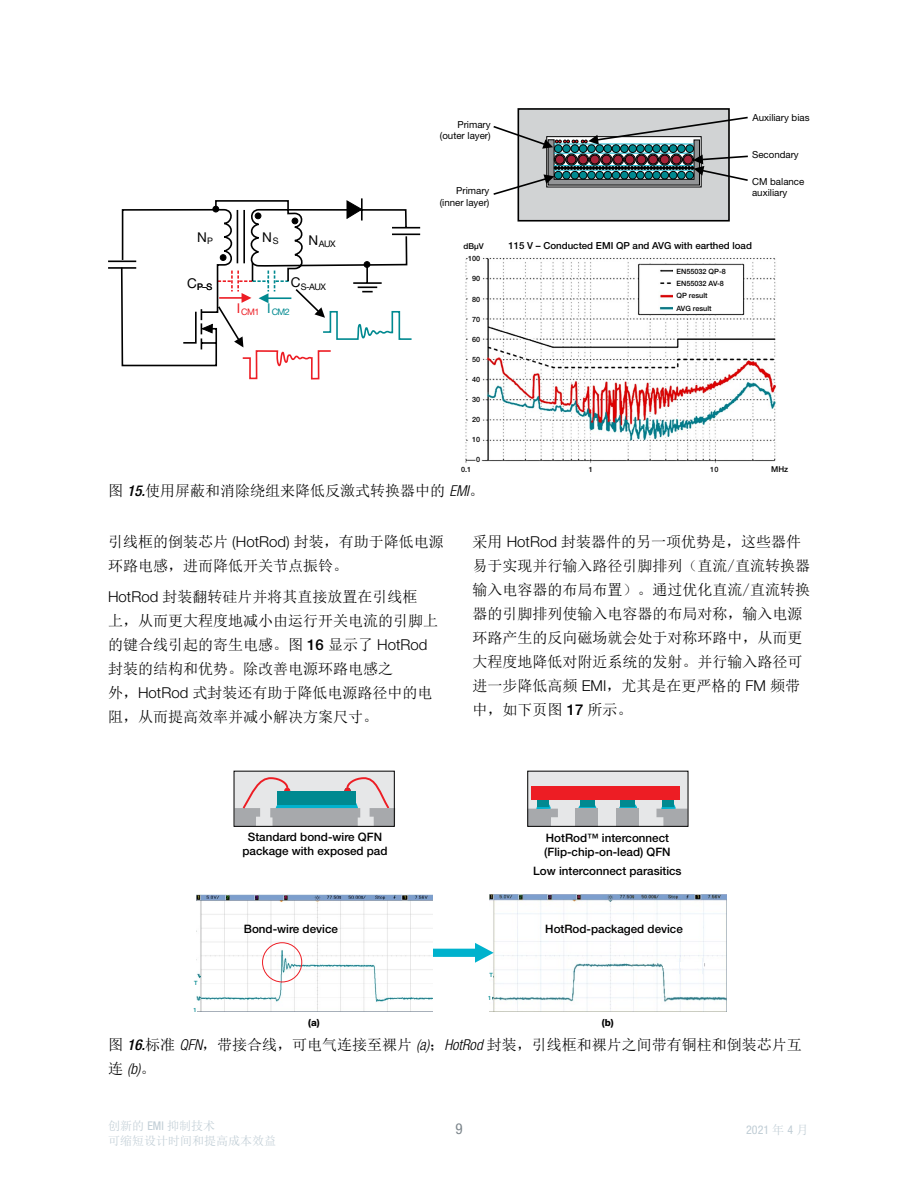
<style>
.page{position:relative;width:918px;height:1188px;background:#fff}
.page>*{position:absolute;margin:0;border:0;box-sizing:border-box;transform-origin:0 0}
.t1{font:15px/24px "Sim Sun";color:#000}
.t2{font:italic 300 condensed 15px "Helvetica Neue LT Std";color:#000}
.t3{font:condensed 15px "Helvetica Neue LT Std";color:#7d868c}
.t4{font:13.5px "Helvetica Neue LT Std";color:#000}
.t5{font:12px "Sim Sun";color:#c0cdd5}
.t6{font:condensed 12px "Helvetica Neue LT Std";color:#c0cdd5}
.t7{font:500 11.55px/13.6px "Helvetica Neue LT Std";color:#000;text-align:center}
.t8{font:9.75px/11.4px "Helvetica Neue LT Std";color:#000;text-align:right}
.t9{font:500 9.75px "Helvetica Neue LT Std";color:#000}
.t10{font:800 9.75px "Helvetica Neue LT Std";color:#000}
.t11{font:9px "Helvetica Neue LT Std";letter-spacing:-.06em;color:#000}
.t12{font:9px "Helvetica Neue LT Std";letter-spacing:-.06em;color:#ed1d24}
.t13{font:500 8.1px "Helvetica Neue LT Std";color:#000}
.t14{font:500 7.35px/12.3px "Helvetica Neue LT Std";color:#000}
.t15{font:500 5.85px "Helvetica Neue LT Std";color:#008990}
.s1{color:#008990}
.s2{font-family:"Helvetica Neue LT Std";font-weight:500;font-style:italic;font-stretch:condensed}
.s3{font-family:"Helvetica Neue LT Std";font-weight:300;font-style:italic;font-stretch:condensed}
.s4{font-family:"Helvetica Neue LT Std";font-weight:300}
.s5{font-family:"Helvetica Neue LT Std";font-weight:500}
.s6{font-family:"Sim Sun";font-weight:400;font-style:normal;font-stretch:normal}
.s7{font-family:"Helvetica Neue LT Std";font-stretch:condensed}
.s8{font-family:"Sim Sun";font-stretch:normal}
</style>
<div class="page">
<svg style="left:108px;top:198px;width:313px;height:182px"></svg>
<div style="left:518px;top:108px;width:212px;height:114px;background:#d1d3d4;border:2px solid #000"></div>
<svg style="left:493px;top:116px;width:255px;height:80px"></svg>
<img style="left:465px;top:257px;width:311px;height:206px">
<div style="left:469px;top:256px;width:12px;height:192px;background:#fff"></div>
<div style="left:476px;top:455px;width:5px;height:8px;background:#fff"></div>
<div style="left:673px;top:267px;width:59px;height:45px;background:#fff"></div>
<img style="left:489px;top:894px;width:237px;height:117px">
<svg style="left:433px;top:943px;width:61px;height:20px"></svg>
<img style="left:196px;top:894px;width:237px;height:118px">
<div style="left:262px;top:942px;width:40px;height:40px;border:1px solid #ed1d24;border-radius:50%"></div>
<div style="left:663px;top:962px;width:41px;height:6px;background:#fff"></div>
<div style="left:235px;top:771px;width:160px;height:55px;background:#e6e7e8"></div>
<svg style="left:236px;top:777px;width:157px;height:48px"></svg>
<div style="left:234px;top:771px;width:161px;height:56px;border:1px solid #000"></div>
<div style="left:528px;top:771px;width:160px;height:55px;background:#e6e7e8"></div>
<svg style="left:529px;top:804px;width:29px;height:21px"></svg>
<svg style="left:656px;top:804px;width:31px;height:21px"></svg>
<svg style="left:578px;top:804px;width:19px;height:4px"></svg>
<svg style="left:619px;top:804px;width:19px;height:4px"></svg>
<div style="left:538px;top:799px;width:11px;height:7px;background:#008990"></div>
<div style="left:663px;top:799px;width:11px;height:7px;background:#008990"></div>
<div style="left:580px;top:799px;width:14px;height:7px;background:#008990"></div>
<div style="left:621px;top:799px;width:14px;height:7px;background:#008990"></div>
<div style="left:575px;top:808px;width:23px;height:19px;background:#a7a9ac"></div>
<div style="left:616px;top:808px;width:23px;height:19px;background:#a7a9ac"></div>
<div style="left:532px;top:786px;width:148px;height:13px;background:#ed1d24"></div>
<div style="left:527px;top:771px;width:162px;height:56px;border:1px solid #000"></div>
<svg style="left:489px;top:973px;width:4px;height:6px"></svg>
<svg style="left:489px;top:995px;width:3px;height:6px"></svg>
<svg style="left:196px;top:980px;width:3px;height:6px"></svg>
<svg style="left:679px;top:958px;width:1px;height:16px"></svg>
<svg style="left:702px;top:958px;width:1px;height:16px"></svg>
<p class="t4" style="left:197px;top:232px;width:17px">N<sub>P</sub></p>
<p class="t4" style="left:262px;top:232px;width:18px">N<sub>S</sub></p>
<p class="t11" style="left:309px;top:240px;width:28px"><sup>N</sup>AUX</p>
<p class="t11" style="left:187px;top:284px;width:27px"><sup>C</sup>P–S</p>
<p class="t11" style="left:291px;top:283px;width:37px"><sup>C</sup>S-AUX</p>
<p class="t12" style="left:237px;top:308px;width:55px"><sup>I</sup> CM1 <sup>I</sup> <span class="s1">CM2</span></p>
<p class="t8" style="left:440px;top:119px;width:52px">Primary (outer layer)</p>
<p class="t8" style="left:440px;top:186px;width:51px">Primary (inner layer)</p>
<p class="t8" style="left:752px;top:113px;width:59px">Auxiliary bias</p>
<p class="t8" style="left:752px;top:150px;width:48px">Secondary</p>
<p class="t8" style="left:752px;top:177px;width:54px;text-align:left">CM balance auxiliary</p>
<p class="t13" style="left:464px;top:243px;width:22px">dBµV</p>
<p class="t9" style="left:508px;top:242px;width:245px">115 V – Conducted EMI QP and AVG with earthed load</p>
<p class="t14" style="left:468px;top:253px;width:14px">100</p>
<p class="t14" style="left:472px;top:273px;width:10px">90</p>
<p class="t14" style="left:472px;top:293px;width:10px">80</p>
<p class="t14" style="left:472px;top:313px;width:10px">70</p>
<p class="t14" style="left:472px;top:334px;width:10px">60</p>
<p class="t14" style="left:472px;top:354px;width:10px">50</p>
<p class="t14" style="left:472px;top:374px;width:10px">40</p>
<p class="t14" style="left:472px;top:394px;width:10px">30</p>
<p class="t14" style="left:472px;top:414px;width:10px">20</p>
<p class="t14" style="left:472px;top:434px;width:10px">10</p>
<p class="t14" style="left:476px;top:454px;width:6px">0</p>
<p class="t14" style="left:677px;top:266px;width:51px">EN55032 QP 8<br>EN55032 AV-8<br>QP result<br>AVG result</p>
<p class="t14" style="left:719px;top:266px;width:4px">-</p>
<p class="t14" style="left:461px;top:464px;width:12px">0.1</p>
<p class="t14" style="left:589px;top:464px;width:6px">1</p>
<p class="t14" style="left:710px;top:464px;width:10px">10</p>
<p class="t13" style="left:771px;top:466px;width:19px">MHz</p>
<p class="t1" style="left:108px;top:479px;width:378px">图 <span class="s2">15.</span>使用屏蔽和消除绕组来降低反激式转换器中的 <span class="s3">EMI</span>。</p>
<p class="t1" style="left:108px;top:530px;width:337px">引线框的倒装芯片 <span class="s4">(HotRod)</span> 封装，有助于降低电源环路电感，进而降低开关节点振铃。</p>
<p class="t1" style="left:108px;top:585px;width:331px"><span class="s4">HotRod</span> 封装翻转硅片并将其直接放置在引线框<br>上，从而更大程度地减小由运行开关电流的引脚上的键合线引起的寄生电感。图 <span class="s5">16</span> 显示了 <span class="s4">HotRod</span>封装的结构和优势。除改善电源环路电感之<br>外，<span class="s4">HotRod</span> 式封装还有助于降低电源路径中的电阻，从而提高效率并减小解决方案尺寸。</p>
<p class="t1" style="left:472px;top:530px;width:339px">采用 <span class="s4">HotRod</span> 封装器件的另一项优势是，这些器件易于实现并行输入路径引脚排列（直流/直流转换器输入电容器的布局布置）。通过优化直流/直流转换器的引脚排列使输入电容器的布局对称，输入电源环路产生的反向磁场就会处于对称环路中，从而更大程度地降低对附近系统的发射。并行输入路径可进一步降低高频 <span class="s4">EMI</span>，尤其是在更严格的 <span class="s4">FM</span> 频带中，如下页图 <span class="s5">17</span> 所示。</p>
<p class="t7" style="left:242px;top:831px;width:147px">Standard bond-wire QFN package with exposed pad</p>
<p class="t7" style="left:544px;top:832px;width:128px;text-align:left">HotRod™ interconnect (Flip-chip-on-lead) QFN</p>
<p class="t7" style="left:533px;top:865px;width:150px">Low interconnect parasitics</p>
<p class="t15" style="left:194px;top:980px;width:5px">T</p>
<p class="t15" style="left:194px;top:1008px;width:5px">1</p>
<p class="t7" style="left:244px;top:923px;width:96px">Bond-wire device</p>
<p class="t7" style="left:545px;top:923px;width:139px">HotRod-packaged device</p>
<p class="t15" style="left:490px;top:973px;width:5px">T</p>
<p class="t15" style="left:488px;top:995px;width:5px">1</p>
<p class="t10" style="left:308px;top:1018px;width:13px">(a)</p>
<p class="t10" style="left:602px;top:1018px;width:13px">(b)</p>
<p class="t1" style="left:108px;top:1032px;width:695px">图 <span class="s2">16.</span>标准 <span class="s3">QFN</span>，带接合线，可电气连接至裸片 <span class="s3">(a)</span>；<span class="s3">HotRod</span> 封装，引线框和裸片之间带有铜柱和倒装芯片互</p>
<p class="t2" style="left:108px;top:1060px;width:49px"><span class="s6">连</span> (b)<span class="s6">。</span></p>
<p class="t5" style="left:108px;top:1120px;width:109px">创新的 <span class="s7">EMI</span> 抑制技术</p>
<p class="t3" style="left:455px;top:1120px;width:9px">9</p>
<p class="t6" style="left:746px;top:1123px;width:64px">2021 <span class="s8">年</span> 4 <span class="s8">月</span></p>
<p class="t5" style="left:108px;top:1134px;width:169px">可缩短设计时间和提高成本效益</p>
</div>
